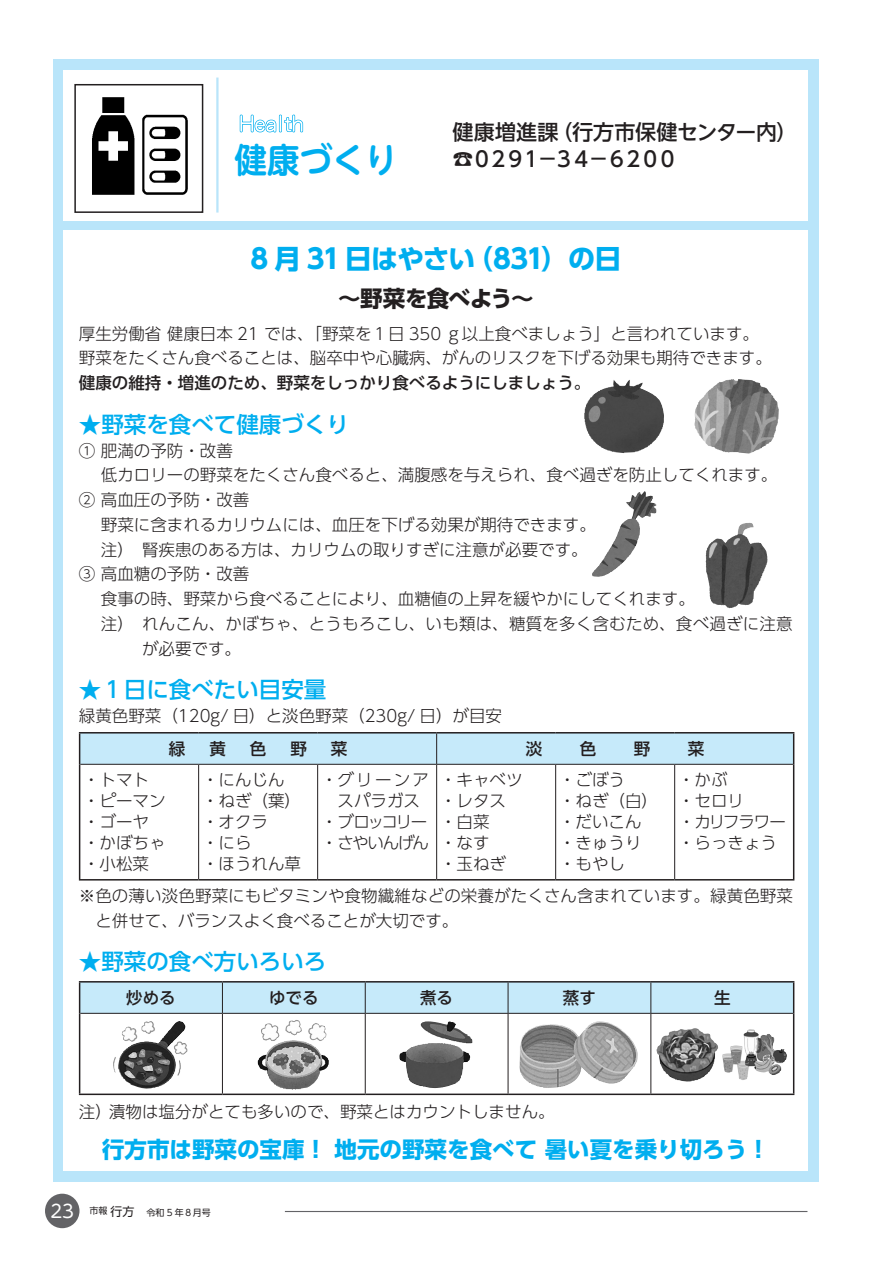
<style>
.page{position:relative;width:893px;height:1263px;background:#fff}
.page>*{position:absolute;margin:0;border:0;box-sizing:border-box;transform-origin:0 0}
.t1{font:700 34.35px "UD Shin M Go Pro De";color:#00aeef;scale:.95 1}
.t2{font:700 27px "UD Shin Go Pro";letter-spacing:-.04em;color:#00aeef}
.t3{font:500 22.5px "UD Shin Go Pro";color:#00aeef}
.t4{font:700 22.5px "UD Shin Go Pro";color:#00aeef}
.t5{font:700 22.5px "UD Shin Go Pro";letter-spacing:-.04em;color:#231f20}
.t6{font:500 21px "UD Shin Go NT Pro";letter-spacing:-.01em;color:#231f20}
.t7{font:500 21px "UD Shin Go NT Pro";letter-spacing:-.195em;color:#231f20}
.t8{font:300 16.5px/24.8px "UD Shin Go Pro";color:#231f20}
.t9{font:500 16.5px "UD Shin Go Pro";color:#231f20}
.t10{font:300 16.5px/21px "UD Shin Go Pro";letter-spacing:.07em;color:#231f20;text-align:center}
.t11{font:9px "UD Shin Go NT Pro";color:#231f20}
.s1{font-family:"UD Shin M Go Pro";font-size:18px;color:#fff}
.s2{font-size:12px}
</style>
<div class="page">
<div style="left:45px;top:1194px;width:34px;height:34px;background:#636366;border-radius:50%"></div>
<hr style="left:285px;top:1211px;width:522px;height:1px;background:#636366">
<div style="left:839px;top:450px;width:22px;height:22px;border:1px solid #fff;border-radius:50%"></div>
<div style="left:839px;top:790px;width:22px;height:22px;border:1px solid #fff;border-radius:50%"></div>
<div style="left:53px;top:60px;width:765px;height:1122px;background:#b9e5fa"></div>
<div style="left:64px;top:70px;width:744px;height:150px;background:#fff"></div>
<img style="left:92px;top:97px;width:96px;height:98px">
<div style="left:74px;top:84px;width:129px;height:129px;border:2px solid #231f20"></div>
<svg style="left:239px;top:114px;width:65px;height:19px"></svg>
<div style="left:64px;top:231px;width:744px;height:940px;background:#fff"></div>
<hr style="left:216px;top:78px;width:3px;height:135px;background:#b9e5fa">
<div style="left:80px;top:733px;width:713px;height:31px;background:#c6eafa"></div>
<hr style="left:436px;top:733px;width:1px;height:31px;background:#231f20">
<hr style="left:80px;top:764px;width:119px;height:1px;background:#231f20">
<hr style="left:199px;top:764px;width:119px;height:1px;background:#231f20">
<hr style="left:198px;top:765px;width:1px;height:114px;background:#231f20">
<hr style="left:318px;top:764px;width:119px;height:1px;background:#231f20">
<hr style="left:317px;top:765px;width:1px;height:114px;background:#231f20">
<hr style="left:437px;top:764px;width:119px;height:1px;background:#231f20">
<hr style="left:436px;top:765px;width:1px;height:114px;background:#231f20">
<hr style="left:556px;top:764px;width:119px;height:1px;background:#231f20">
<hr style="left:555px;top:765px;width:1px;height:114px;background:#231f20">
<hr style="left:675px;top:764px;width:118px;height:1px;background:#231f20">
<hr style="left:674px;top:765px;width:1px;height:114px;background:#231f20">
<hr style="left:79px;top:732px;width:120px;height:1px;background:#231f20">
<hr style="left:79px;top:733px;width:1px;height:31px;background:#231f20">
<hr style="left:199px;top:732px;width:119px;height:1px;background:#231f20">
<hr style="left:318px;top:732px;width:119px;height:1px;background:#231f20">
<hr style="left:437px;top:732px;width:119px;height:1px;background:#231f20">
<hr style="left:556px;top:732px;width:119px;height:1px;background:#231f20">
<hr style="left:675px;top:732px;width:119px;height:1px;background:#231f20">
<hr style="left:793px;top:733px;width:1px;height:31px;background:#231f20">
<hr style="left:79px;top:764px;width:1px;height:115px;background:#231f20">
<hr style="left:793px;top:764px;width:1px;height:115px;background:#231f20">
<hr style="left:79px;top:879px;width:120px;height:1px;background:#231f20">
<hr style="left:199px;top:879px;width:119px;height:1px;background:#231f20">
<hr style="left:318px;top:879px;width:119px;height:1px;background:#231f20">
<hr style="left:437px;top:879px;width:119px;height:1px;background:#231f20">
<hr style="left:556px;top:879px;width:119px;height:1px;background:#231f20">
<hr style="left:675px;top:879px;width:119px;height:1px;background:#231f20">
<svg style="left:80px;top:982px;width:713px;height:31px"></svg>
<hr style="left:222px;top:982px;width:1px;height:31px;background:#231f20">
<hr style="left:365px;top:982px;width:1px;height:31px;background:#231f20">
<hr style="left:508px;top:982px;width:1px;height:31px;background:#231f20">
<hr style="left:650px;top:982px;width:1px;height:31px;background:#231f20">
<hr style="left:80px;top:1013px;width:142px;height:1px;background:#231f20">
<hr style="left:222px;top:1013px;width:143px;height:1px;background:#231f20">
<hr style="left:222px;top:1014px;width:1px;height:79px;background:#231f20">
<hr style="left:365px;top:1013px;width:143px;height:1px;background:#231f20">
<hr style="left:365px;top:1014px;width:1px;height:79px;background:#231f20">
<hr style="left:508px;top:1013px;width:143px;height:1px;background:#231f20">
<hr style="left:508px;top:1014px;width:1px;height:79px;background:#231f20">
<hr style="left:651px;top:1013px;width:142px;height:1px;background:#231f20">
<hr style="left:650px;top:1014px;width:1px;height:79px;background:#231f20">
<hr style="left:79px;top:981px;width:143px;height:1px;background:#231f20">
<hr style="left:79px;top:982px;width:1px;height:31px;background:#231f20">
<hr style="left:222px;top:981px;width:143px;height:1px;background:#231f20">
<hr style="left:365px;top:981px;width:143px;height:1px;background:#231f20">
<hr style="left:508px;top:981px;width:143px;height:1px;background:#231f20">
<hr style="left:651px;top:981px;width:143px;height:1px;background:#231f20">
<hr style="left:793px;top:982px;width:1px;height:31px;background:#231f20">
<hr style="left:79px;top:1013px;width:1px;height:80px;background:#231f20">
<hr style="left:793px;top:1013px;width:1px;height:80px;background:#231f20">
<hr style="left:79px;top:1093px;width:143px;height:2px;background:#231f20">
<hr style="left:222px;top:1093px;width:143px;height:2px;background:#231f20">
<hr style="left:365px;top:1093px;width:143px;height:2px;background:#231f20">
<hr style="left:508px;top:1093px;width:143px;height:2px;background:#231f20">
<hr style="left:651px;top:1093px;width:143px;height:2px;background:#231f20">
<img style="left:118px;top:1021px;width:68px;height:68px">
<img style="left:257px;top:1020px;width:72px;height:70px">
<img style="left:399px;top:1021px;width:73px;height:67px">
<img style="left:519px;top:1021px;width:119px;height:67px">
<img style="left:656px;top:1028px;width:62px;height:54px">
<img style="left:722px;top:1029px;width:65px;height:51px">
<img style="left:584px;top:380px;width:80px;height:73px">
<img style="left:694px;top:379px;width:85px;height:75px">
<img style="left:705px;top:525px;width:63px;height:83px">
<img style="left:592px;top:492px;width:52px;height:85px">
<p class="t1" style="left:234px;top:132px;width:173px">健康づくり</p>
<p class="t6" style="left:452px;top:115px;width:347px">健康増進課（行方市保健センター内）</p>
<p class="t7" style="left:452px;top:142px;width:227px">☎０２９１－３４－６２００</p>
<p class="t2" style="left:250px;top:237px;width:373px">8 月 31 日はやさい（831）の日</p>
<p class="t5" style="left:338px;top:280px;width:197px">～野菜を食べよう～</p>
<p class="t8" style="left:79px;top:320px;width:682px">厚生労働省 健康日本 21 では、「野菜を１日 350 ｇ以上食べましょう」と言われています。</p>
<p class="t8" style="left:79px;top:345px;width:695px">野菜をたくさん食べることは、脳卒中や心臓病、がんのリスクを下げる効果も期待できます。</p>
<p class="t9" style="left:79px;top:369px;width:513px">健康の維持・増進のため、野菜をしっかり食べるようにしましょう。</p>
<p class="t3" style="left:79px;top:406px;width:271px">★野菜を食べて健康づくり</p>
<p class="t8" style="left:79px;top:437px;width:155px">① 肥満の予防・改善</p>
<p class="t8" style="left:79px;top:462px;width:700px">　 低カロリーの野菜をたくさん食べると、満腹感を与えられ、食べ過ぎを防止してくれます。</p>
<p class="t8" style="left:79px;top:487px;width:172px">② 高血圧の予防・改善</p>
<p class="t8" style="left:79px;top:512px;width:518px">　 野菜に含まれるカリウムには、血圧を下げる効果が期待できます。</p>
<p class="t8" style="left:79px;top:536px;width:510px">　 注）　腎疾患のある方は、カリウムの取りすぎに注意が必要です。</p>
<p class="t8" style="left:79px;top:561px;width:172px">③ 高血糖の予防・改善</p>
<p class="t8" style="left:79px;top:586px;width:617px">　 食事の時、野菜から食べることにより、血糖値の上昇を緩やかにしてくれます。</p>
<p class="t8" style="left:142px;top:611px;width:652px;text-indent:-63px">　 注）　れんこん、かぼちゃ、とうもろこし、いも類は、糖質を多く含むため、食べ過ぎに注意が必要です。</p>
<p class="t3" style="left:79px;top:671px;width:249px">★１日に食べたい目安量</p>
<p class="t8" style="left:79px;top:703px;width:425px">緑黄色野菜（120g/ 日）と淡色野菜（230g/ 日）が目安</p>
<p class="t9" style="left:169px;top:735px;width:18px">緑</p>
<p class="t9" style="left:209px;top:735px;width:18px">黄</p>
<p class="t9" style="left:250px;top:735px;width:18px">色</p>
<p class="t9" style="left:290px;top:735px;width:18px">野</p>
<p class="t9" style="left:331px;top:735px;width:18px">菜</p>
<p class="t9" style="left:526px;top:735px;width:18px">淡</p>
<p class="t9" style="left:580px;top:735px;width:18px">色</p>
<p class="t9" style="left:634px;top:735px;width:18px">野</p>
<p class="t9" style="left:688px;top:735px;width:18px">菜</p>
<p class="t8" style="left:83px;top:767px;width:67px">・トマト</p>
<p class="t8" style="left:83px;top:788px;width:84px">・ピーマン</p>
<p class="t8" style="left:83px;top:809px;width:67px">・ゴーヤ</p>
<p class="t8" style="left:83px;top:830px;width:84px">・かぼちゃ</p>
<p class="t8" style="left:83px;top:851px;width:67px">・小松菜</p>
<p class="t8" style="left:202px;top:767px;width:84px">・にんじん</p>
<p class="t8" style="left:202px;top:788px;width:100px">・ねぎ（葉）</p>
<p class="t8" style="left:202px;top:809px;width:67px">・オクラ</p>
<p class="t8" style="left:202px;top:830px;width:51px">・にら</p>
<p class="t8" style="left:202px;top:851px;width:100px">・ほうれん草</p>
<p class="t10" style="left:321px;top:769px;width:110px">・グリーンアスパラガス</p>
<p class="t8" style="left:321px;top:809px;width:108px">・ブロッコリー</p>
<p class="t8" style="left:321px;top:830px;width:110px">・さやいんげん</p>
<p class="t8" style="left:440px;top:767px;width:84px">・キャベツ</p>
<p class="t8" style="left:440px;top:788px;width:67px">・レタス</p>
<p class="t8" style="left:440px;top:809px;width:51px">・白菜</p>
<p class="t8" style="left:440px;top:830px;width:51px">・なす</p>
<p class="t8" style="left:440px;top:851px;width:67px">・玉ねぎ</p>
<p class="t8" style="left:559px;top:767px;width:67px">・ごぼう</p>
<p class="t8" style="left:559px;top:788px;width:100px">・ねぎ（白）</p>
<p class="t8" style="left:559px;top:809px;width:84px">・だいこん</p>
<p class="t8" style="left:559px;top:830px;width:84px">・きゅうり</p>
<p class="t8" style="left:559px;top:851px;width:67px">・もやし</p>
<p class="t8" style="left:678px;top:767px;width:51px">・かぶ</p>
<p class="t8" style="left:678px;top:788px;width:67px">・セロリ</p>
<p class="t8" style="left:678px;top:809px;width:109px">・カリフラワー</p>
<p class="t8" style="left:678px;top:830px;width:101px">・らっきょう</p>
<p class="t8" style="left:95px;top:883px;width:699px;text-indent:-16px">※色の薄い淡色野菜にもビタミンや食物繊維などの栄養がたくさん含まれています。緑黄色野菜と併せて、バランスよく食べることが大切です。</p>
<p class="t3" style="left:79px;top:944px;width:249px">★野菜の食べ方いろいろ</p>
<p class="t9" style="left:126px;top:984px;width:51px">炒める</p>
<p class="t9" style="left:269px;top:984px;width:51px">ゆでる</p>
<p class="t9" style="left:420px;top:984px;width:34px">煮る</p>
<p class="t9" style="left:563px;top:984px;width:34px">蒸す</p>
<p class="t9" style="left:714px;top:984px;width:18px">生</p>
<p class="t8" style="left:79px;top:1099px;width:477px">注）漬物は塩分がとても多いので、野菜とはカウントしません。</p>
<p class="t4" style="left:102px;top:1131px;width:669px">行方市は野菜の宝庫！ 地元の野菜を食べて 暑い夏を乗り切ろう！</p>
<p class="t11" style="left:50px;top:1205px;width:162px"><span class="s1">23</span> 市報 <span class="s2">行方　</span>令和 5 年８月号</p>
</div>
